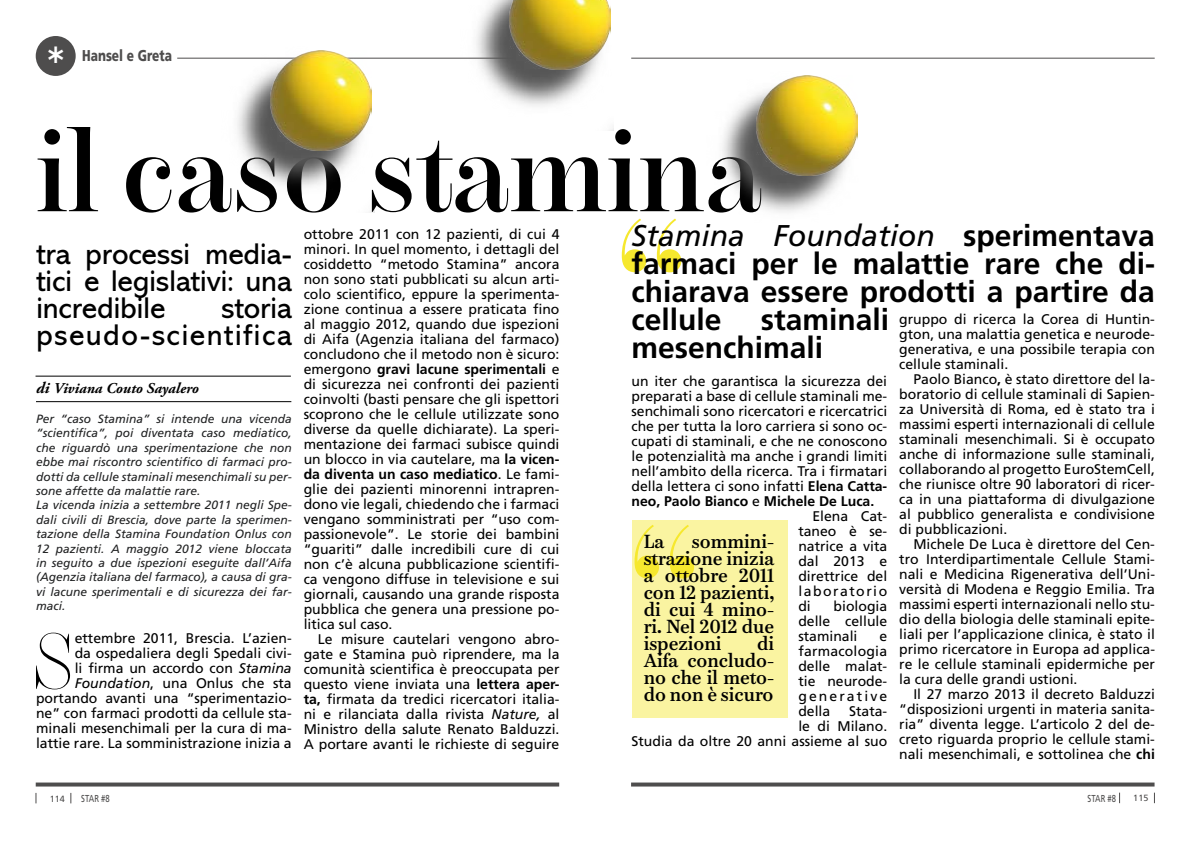
<style>
.page{position:relative;width:1191px;height:842px;background:#fff}
.page>*{position:absolute;margin:0;border:0;box-sizing:border-box;transform-origin:0 0}
.t1{font:200px "Chamberi Display";color:#f6e82e}
.t2{font:600 113px "Chamberi Display";color:#000}
.t3{font:200 78.9px "Chamberi Display";color:#000}
.t4{font:48px "Abadi";color:#fff}
.t5{font:700 30px/28px "Frutiger LT Std";color:#000;text-align:justify}
.t6{font:30px/27px "Abadi";letter-spacing:-.005em;color:#000;text-align:justify}
.t7{font:30px/27px "Abadi";letter-spacing:.045em;color:#000;text-align:right}
.t8{font:600 19px/17px "Chamberi Text";color:#000;text-align:justify}
.t9{font:900 15.7px "Frutiger LT Std";color:#4e4d4d;scale:.76 1}
.t10{font:italic 700 15px "Adobe Garamond Pro";color:#000}
.t11{font:14px/15px "Frutiger LT Std";color:#000;text-align:justify}
.t12{font:700 14px "Frutiger LT Std";color:#000}
.t13{font:14px "Frutiger LT Std";letter-spacing:.105em;color:#000}
.t14{font:italic 12px/14.4px "Frutiger LT Std";color:#202122}
.t15{font:10.1px "Frutiger LT Std";color:#4e4d4d;scale:.76 1}
.t16{font:9px "Frutiger LT Std";color:#4e4d4d}
.s1{font-size:16px}
.s2{font-style:italic}
.s3{font-weight:700}
.s4{font-weight:400;font-style:italic}
.s5{font-weight:400}
</style>
<div class="page">
<hr style="left:177px;top:58px;width:381px;height:1px;background:#4e4d4d">
<hr style="left:631px;top:58px;width:523px;height:1px;background:#4e4d4d">
<div style="left:36px;top:36px;width:40px;height:40px;background:#4e4d4d;border-radius:50%"></div>
<svg style="left:36px;top:782px;width:523px;height:4px;background:#656565"></svg>
<svg style="left:631px;top:782px;width:523px;height:4px;background:#656565"></svg>
<hr style="left:36px;top:401px;width:255px;height:1px;background:#000">
<hr style="left:36px;top:376px;width:255px;height:1px;background:#000">
<img style="left:452px;top:0;width:159px;height:106px">
<img style="left:510px;top:0;width:100px;height:70px">
<img style="left:213px;top:50px;width:161px;height:161px">
<img style="left:271px;top:51px;width:100px;height:100px">
<div style="left:632px;top:520px;width:156px;height:197px;background:#faf4a1"></div>
<img style="left:722px;top:75px;width:138px;height:161px">
<img style="left:756px;top:76px;width:101px;height:100px">
<h3 class="t4" style="left:47px;top:38px;width:19px">*</h3>
<p class="t9" style="left:82px;top:46px;width:120px">Hansel e Greta</p>
<h2 class="t2" style="left:36px;top:90px;width:728px">il caso stamina</h2>
<h3 class="t6" style="left:36px;top:241px;width:257px">tra processi media&shy;tici e legislativi: una incredibile</h3>
<h3 class="t7" style="left:36px;top:295px;width:257px">storia pseudo-scientifica</h3>
<p class="t10" style="left:36px;top:380px;width:164px"><span class="s1">di</span> Viviana Couto Sayalero</p>
<p class="t14" style="left:36px;top:412px;width:257px">Per “caso Stamina” si intende una vicenda “scientifica”, poi diventata caso mediatico, che riguardò una sperimentazione che non ebbe mai riscontro scientifico di farmaci pro&shy;dotti da cellule staminali mesenchimali su per&shy;sone affette da malattie rare.<br>La vicenda inizia a settembre 2011 negli Spe&shy;dali civili di Brescia, dove parte la sperimen&shy;tazione della Stamina Foundation Onlus con 12 pazienti. A maggio 2012 viene bloccata in seguito a due ispezioni eseguite dall’Aifa (Agenzia italiana del farmaco), a causa di gra&shy;vi lacune sperimentali e di sicurezza dei far&shy;maci.</p>
<h3 class="t3" style="left:33px;top:604px;width:44px">S</h3>
<p class="t11" style="left:36px;top:631px;width:257px;text-align:right">ettembre 2011, Brescia. L’azien-<br>da ospedaliera degli Spedali civi-<br>li firma un accordo con <span class="s2">Stamina Foundation</span>, una Onlus che sta portando avanti una “sperimentazio&shy;ne” con farmaci prodotti da cellule sta&shy;minali mesenchimali per la cura di ma&shy;lattie rare. La somministrazione inizia a</p>
<p class="t11" style="left:304px;top:226px;width:257px">ottobre 2011 con 12 pazienti, di cui 4 minori. In quel momento, i dettagli del cosiddetto “metodo Stamina” ancora non sono stati pubblicati su alcun arti&shy;colo scientifico, eppure la sperimenta&shy;zione continua a essere praticata fino al maggio 2012, quando due ispezioni di Aifa (Agenzia italiana del farmaco) concludono che il metodo non è sicuro: emergono <span class="s3">gravi lacune sperimentali</span> e di sicurezza nei confronti dei pazienti coinvolti (basti pensare che gli ispettori scoprono che le cellule utilizzate sono diverse da quelle dichiarate). La speri&shy;mentazione dei farmaci subisce quindi un blocco in via cautelare, ma <span class="s3">la vicen&shy;da diventa un caso mediatico</span>. Le fami&shy;glie dei pazienti minorenni intrapren&shy;dono vie legali, chiedendo che i farmaci vengano somministrati per “uso com&shy;passionevole”. Le storie dei bambini “guariti” dalle incredibili cure di cui non c’è alcuna pubblicazione scientifi&shy;ca vengono diffuse in televisione e sui giornali, causando una grande risposta pubblica che genera una pressione po&shy;litica sul caso.</p>
<p class="t11" style="left:304px;top:631px;width:257px;text-indent:14px">Le misure cautelari vengono abro&shy;gate e Stamina può riprendere, ma la comunità scientifica è preoccupata per questo viene inviata una <span class="s3">lettera aper&shy;ta,</span> firmata da tredici ricercatori italia&shy;ni e rilanciata dalla rivista <span class="s2">Nature,</span> al Ministro della salute Renato Balduzzi.<br>A portare avanti le richieste di seguire</p>
<h1 class="t1" style="left:612px;top:146px;width:77px">“</h1>
<h3 class="t5" style="left:631px;top:222px;width:525px"><span class="s4">Stamina Foundation</span> sperimentava farmaci per le malattie rare che di&shy;chiarava essere prodotti a partire da cellule</h3>
<h3 class="t5" style="left:631px;top:306px;width:259px;text-indent:129px">staminali mesenchimali</h3>
<p class="t11" style="left:899px;top:311px;width:257px">gruppo di ricerca la Corea di Huntin&shy;gton, una malattia genetica e neurode&shy;generativa, e una possibile terapia con cellule staminali.</p>
<p class="t11" style="left:899px;top:371px;width:257px;text-indent:14px">Paolo Bianco<span class="s3">,</span> è stato direttore del la&shy;boratorio di cellule staminali di Sapien&shy;za Università di Roma, ed è stato tra i massimi esperti internazionali di cellule staminali mesenchimali. Si è occupato anche di informazione sulle staminali, collaborando al progetto EuroStemCell, che riunisce oltre 90 laboratori di ricer&shy;ca in una piattaforma di divulgazione al pubblico generalista e condivisione di pubblicazioni.</p>
<p class="t11" style="left:899px;top:536px;width:257px;text-indent:14px">Michele De Luca è direttore del Cen&shy;tro Interdipartimentale Cellule Stami&shy;nali e Medicina Rigenerativa dell’Uni&shy;versità di Modena e Reggio Emilia. Tra massimi esperti internazionali nello stu&shy;dio della biologia delle staminali epite&shy;liali per l’applicazione clinica, è stato il primo ricercatore in Europa ad applica&shy;re le cellule staminali epidermiche per la cura delle grandi ustioni.</p>
<p class="t11" style="left:899px;top:686px;width:257px;text-indent:14px">Il 27 marzo 2013 il decreto Balduzzi “disposizioni urgenti in materia sanita&shy;ria” diventa legge. L’articolo 2 del de&shy;creto riguarda proprio le cellule stami&shy;nali mesenchimali, e sottolinea che <span class="s3">chi</span></p>
<p class="t11" style="left:631px;top:374px;width:257px">un iter che garantisca la sicurezza dei</p>
<p class="t11" style="left:631px;top:389px;width:257px">preparati a base di cellule staminali me-</p>
<p class="t11" style="left:631px;top:404px;width:257px">senchimali sono ricercatori e ricercatrici</p>
<p class="t11" style="left:631px;top:419px;width:257px">che per tutta la loro carriera si sono oc-</p>
<p class="t11" style="left:631px;top:434px;width:257px">cupati di staminali, e che ne conoscono</p>
<p class="t11" style="left:631px;top:449px;width:257px">le potenzialità ma anche i grandi limiti</p>
<p class="t11" style="left:631px;top:464px;width:257px">nell’ambito della ricerca. Tra i firmatari</p>
<p class="t11" style="left:631px;top:479px;width:257px">della lettera ci sono infatti <span class="s3">Elena Catta-</span></p>
<p class="t12" style="left:631px;top:493px;width:244px">neo, Paolo Bianco <span class="s5">e</span> Michele De Luca.</p>
<p class="t11" style="left:812px;top:509px;width:76px">Elena Cat-</p>
<p class="t11" style="left:798px;top:524px;width:90px">taneo è se-</p>
<p class="t11" style="left:798px;top:539px;width:90px">natrice a vita</p>
<p class="t11" style="left:798px;top:554px;width:90px">dal 2013 e</p>
<p class="t11" style="left:798px;top:569px;width:90px">direttrice del</p>
<p class="t13" style="left:798px;top:583px;width:90px">laboratorio</p>
<p class="t11" style="left:798px;top:599px;width:14px">di</p>
<h1 class="t1" style="left:625px;top:452px;width:77px">“</h1>
<h3 class="t8" style="left:643px;top:531px;width:132px;text-indent:48px">sommini&shy;strazione inizia a ottobre 2011 con 12 pazienti, di cui 4 mino&shy;ri. Nel 2012 due ispezioni</h3>
<h3 class="t8" style="left:643px;top:531px;width:22px">La</h3>
<p class="t11" style="left:798px;top:599px;width:90px;text-indent:35px">biologia delle cellule staminali</p>
<p class="t11" style="left:798px;top:629px;width:90px;text-indent:81px">e farmacologia delle malat&shy;tie neurode&shy;generative della</p>
<h3 class="t8" style="left:643px;top:633px;width:132px;text-indent:113px">di Aifa concludo&shy;no che il meto&shy;do non è sicuro</h3>
<p class="t11" style="left:631px;top:704px;width:257px;text-align:right">Stata-<br>le di Milano.<br>Studia da oltre 20 anni assieme al suo</p>
<p class="t16" style="left:50px;top:793px;width:17px">114</p>
<p class="t15" style="left:81px;top:792px;width:39px">STAR #8</p>
<p class="t15" style="left:1087px;top:793px;width:39px">STAR #8</p>
<p class="t16" style="left:1133px;top:793px;width:17px">115</p>
</div>
